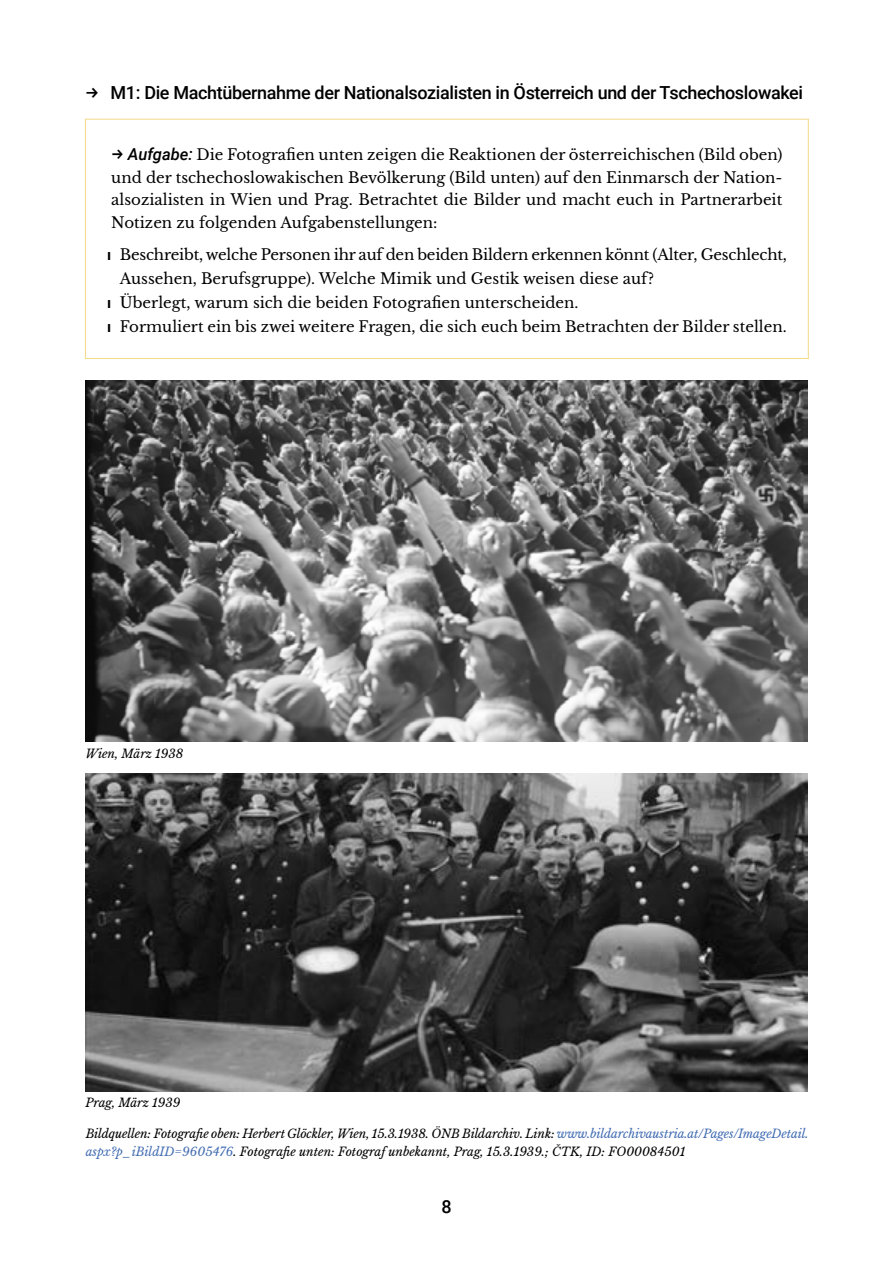
<style>
.page{position:relative;width:893px;height:1263px;background:#fff}
.page>*{position:absolute;margin:0;border:0;box-sizing:border-box;transform-origin:0 0}
.t1{font:500 18px "Roboto";letter-spacing:-.02em;color:#000}
.t2{font:15px/22.5px "Libre Baskerville";color:#000;text-align:justify}
.t3{font:italic 12px/18px "Libre Baskerville";letter-spacing:-.01em;color:#000}
.s1{font-family:"Roboto";font-weight:500;font-style:italic;font-size:16.5px}
.s2{font-family:"Roboto";font-weight:700}
.s3{color:#436db3}
</style>
<div class="page">
<div style="left:85px;top:119px;width:724px;height:240px;border:1px solid #f3da85"></div>
<img style="left:85px;top:380px;width:723px;height:362px">
<img style="left:86px;top:774px;width:722px;height:317px">
<p class="t1" style="left:111px;top:80px;width:694px">M1: Die Machtübernahme der Nationalsozialisten in Österreich und der Tschechoslowakei</p>
<p class="t2" style="left:111px;top:144px;width:673px">→ <span class="s1">Aufgabe:</span> Die Fotografien unten zeigen die Reaktionen der österreichischen (Bild oben) und der tschechoslowakischen Bevölkerung (Bild unten) auf den Einmarsch der Nation&shy;alsozialisten in Wien und Prag. Betrachtet die Bilder und macht euch in Partnerarbeit Notizen zu folgenden Aufgabenstellungen:</p>
<p class="t2" style="left:107px;top:244px;width:681px"><span class="s2">ı</span> Beschreibt, welche Personen ihr auf den beiden Bildern erkennen könnt (Alter, Geschlecht,</p>
<p class="t2" style="left:120px;top:268px;width:536px">Aussehen, Berufsgruppe). Welche Mimik und Gestik weisen diese auf?</p>
<p class="t2" style="left:107px;top:292px;width:473px"><span class="s2">ı</span> Überlegt, warum sich die beiden Fotografien unterscheiden.</p>
<p class="t2" style="left:107px;top:316px;width:681px"><span class="s2">ı</span> Formuliert ein bis zwei weitere Fragen, die sich euch beim Betrachten der Bilder stellen.</p>
<p class="t3" style="left:85px;top:744px;width:100px">Wien, März 1938</p>
<p class="t3" style="left:85px;top:1094px;width:96px">Prag, März 1939</p>
<p class="t3" style="left:86px;top:1124px;width:724px">Bildquellen: Fotografie oben: Herbert Glöckler, Wien, 15.3.1938. ÖNB Bildarchiv. Link: <span class="s3">www.bildarchivaustria.at/Pages/ImageDetail. aspx?p_iBildID=9605476</span>. Fotografie unten: Fotograf unbekannt, Prag, 15.3.1939.; ČTK, ID: FO00084501</p>
<p class="t1" style="left:441px;top:1194px;width:12px">8</p>
</div>
